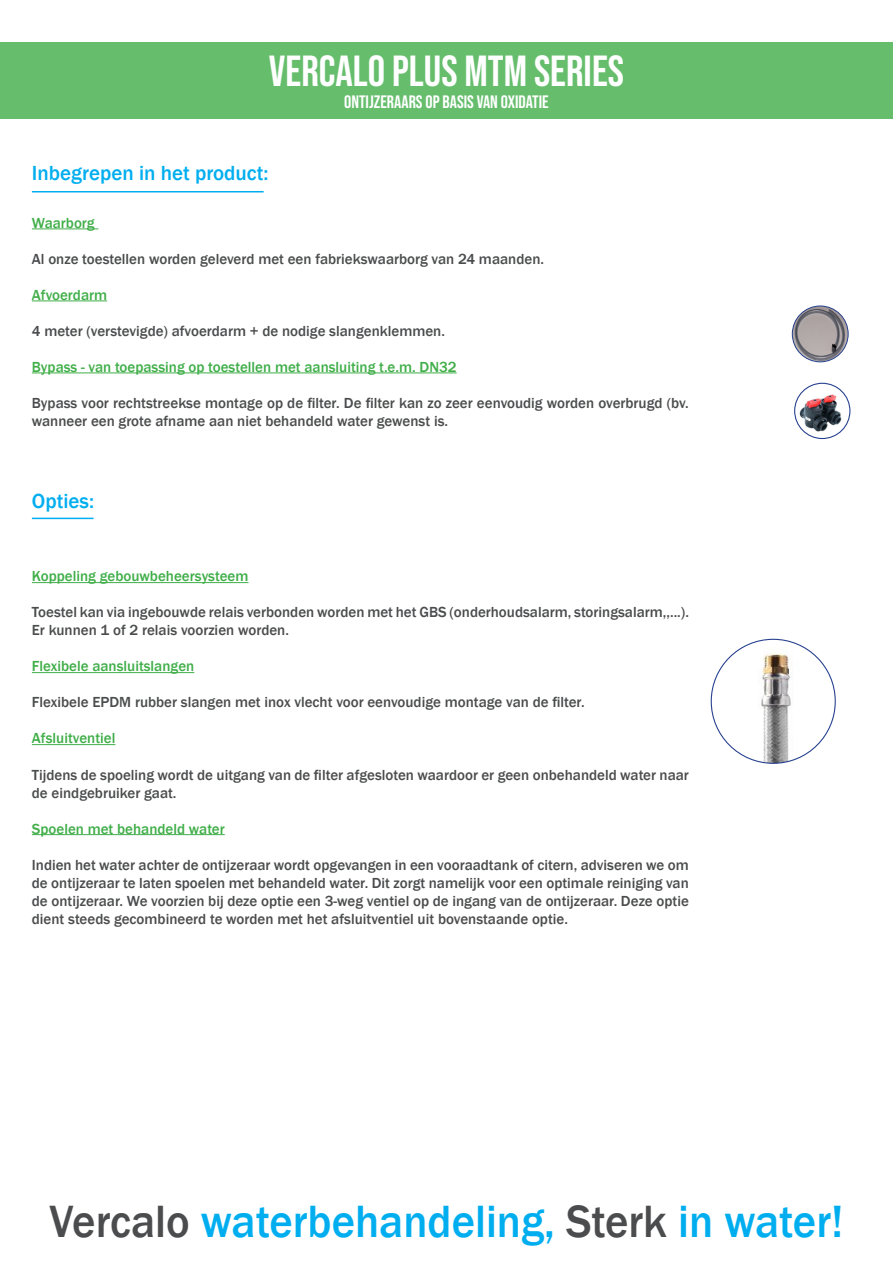
<style>
.page{position:relative;width:893px;height:1263px;background:#fff}
.page>*{position:absolute;margin:0;border:0;box-sizing:border-box;transform-origin:0 0}
.t1{font:500 46.5px "Franklin Gothic";color:#00aeef;scale:.96 1}
.t2{font:43.5px "Bebas Neue";color:#fff}
.t3{font:500 21px "Franklin Gothic";color:#00aeef}
.t4{font:18px "Bebas Neue";color:#fff}
.t5{font:500 15px/18px "Franklin Gothic";color:#4b4c4d}
.t6{font:500 15px "Franklin Gothic";color:#40ae49}
.s1{color:#4b4c4d}
</style>
<div class="page">
<div style="left:0;top:43px;width:893px;height:76px;background:#66be6d"></div>
<hr style="left:32px;top:518px;width:62px;height:1px;background:#00aeef">
<hr style="left:32px;top:582px;width:217px;height:1px;background:#40ae49">
<hr style="left:32px;top:672px;width:162px;height:1px;background:#40ae49">
<hr style="left:32px;top:744px;width:83px;height:1px;background:#40ae49">
<hr style="left:32px;top:834px;width:193px;height:1px;background:#40ae49">
<img style="left:795px;top:385px;width:55px;height:53px">
<div style="left:794px;top:383px;width:56px;height:56px;border:1px solid #253f8e;border-radius:50%"></div>
<hr style="left:32px;top:191px;width:232px;height:1px;background:#00aeef">
<hr style="left:32px;top:228px;width:66px;height:1px;background:#40ae49">
<hr style="left:32px;top:300px;width:75px;height:1px;background:#40ae49">
<hr style="left:32px;top:372px;width:425px;height:1px;background:#40ae49">
<img style="left:792px;top:306px;width:56px;height:56px;border-radius:28px">
<div style="left:792px;top:306px;width:56px;height:56px;border:1px solid #253f8e;border-radius:50%"></div>
<img style="left:715px;top:639px;width:120px;height:124px">
<p class="t2" style="left:269px;top:47px;width:357px">VERCALO PLUS MTM SERIES</p>
<p class="t4" style="left:344px;top:91px;width:206px">ONTIJZERAARS OP BASIS VAN OXIDATIE</p>
<p class="t3" style="left:32px;top:160px;width:238px">Inbegrepen in het product:</p>
<p class="t6" style="left:32px;top:213px;width:64px">Waarborg</p>
<p class="t5" style="left:32px;top:250px;width:514px">Al onze toestellen worden geleverd met een fabriekswaarborg van 24 maanden.</p>
<p class="t6" style="left:32px;top:285px;width:77px">Afvoerdarm</p>
<p class="t5" style="left:32px;top:322px;width:415px">4 meter (verstevigde) afvoerdarm + de nodige slangenklemmen.</p>
<p class="t6" style="left:32px;top:357px;width:426px">Bypass - van toepassing op toestellen met aansluiting t.e.m. DN32</p>
<p class="t5" style="left:32px;top:394px;width:658px">Bypass voor rechtstreekse montage op de filter. De filter kan zo zeer eenvoudig worden overbrugd (bv. wanneer een grote afname aan niet behandeld water gewenst is.</p>
<p class="t3" style="left:32px;top:488px;width:64px">Opties:</p>
<p class="t6" style="left:32px;top:567px;width:218px">Koppeling gebouwbeheersysteem</p>
<p class="t5" style="left:32px;top:604px;width:658px">Toestel kan via ingebouwde relais verbonden worden met het GBS (onderhoudsalarm, storingsalarm,,...).<br>Er kunnen 1 of 2 relais voorzien worden.</p>
<p class="t6" style="left:32px;top:657px;width:164px">Flexibele aansluitslangen</p>
<p class="t5" style="left:32px;top:694px;width:554px">Flexibele EPDM rubber slangen met inox vlecht voor eenvoudige montage van de filter.</p>
<p class="t6" style="left:32px;top:729px;width:85px">Afsluitventiel</p>
<p class="t5" style="left:32px;top:766px;width:658px">Tijdens de spoeling wordt de uitgang van de filter afgesloten waardoor er geen onbehandeld water naar de eindgebruiker gaat.</p>
<p class="t6" style="left:32px;top:819px;width:194px">Spoelen met behandeld water</p>
<p class="t5" style="left:32px;top:856px;width:658px;text-align:justify">Indien het water achter de ontijzeraar wordt opgevangen in een vooraadtank of citern, adviseren we om de ontijzeraar te laten spoelen met behandeld water. Dit zorgt namelijk voor een optimale reiniging van de ontijzeraar. We voorzien bij deze optie een 3-weg ventiel op de ingang van de ontijzeraar. Deze optie dient steeds gecombineerd te worden met het afsluitventiel uit bovenstaande optie.</p>
<p class="t1" style="left:50px;top:1192px;width:828px"><span class="s1">Vercalo</span> waterbehandeling, <span class="s1">Sterk</span> in water!</p>
</div>
